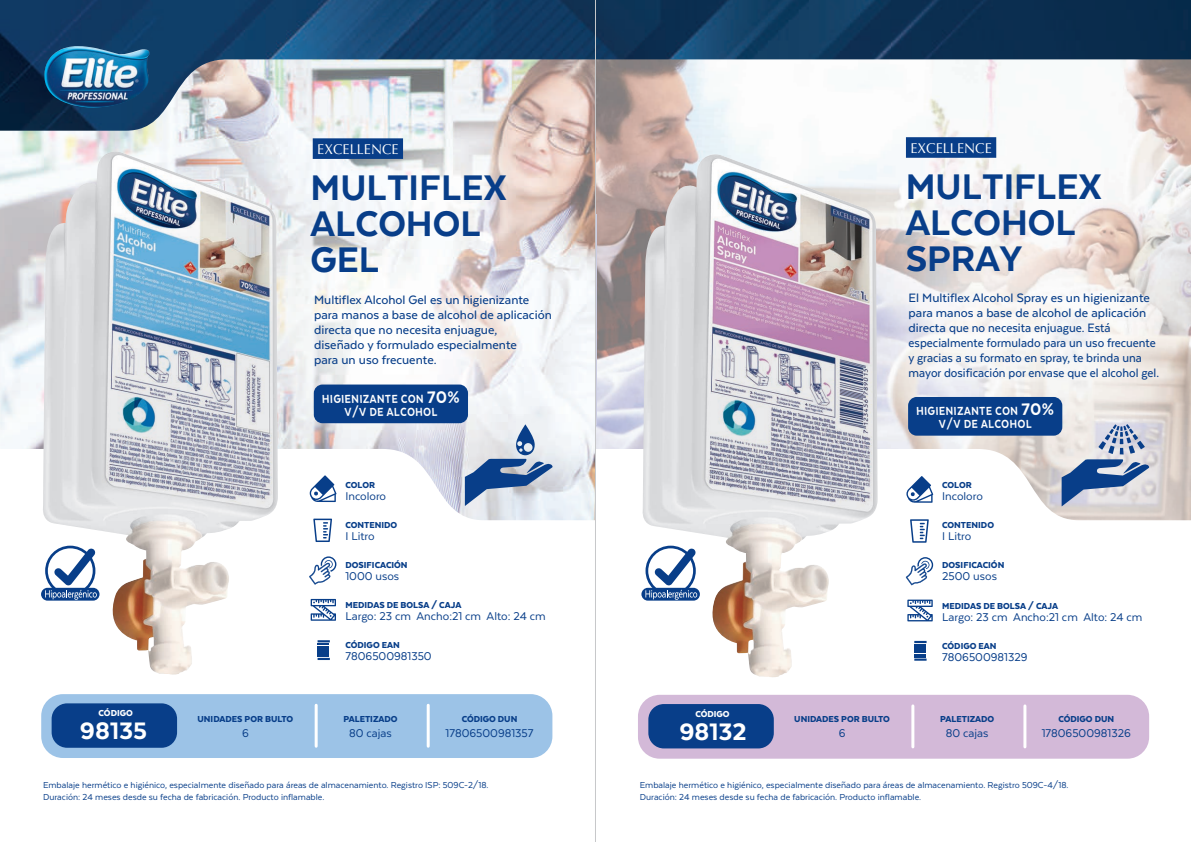
<style>
.page{position:relative;width:1191px;height:842px;background:#fff}
.page>*{position:absolute;margin:0;border:0;box-sizing:border-box;transform-origin:0 0}
.t1{font:800 41px/36px "Texta";color:#083e89}
.t2{font:800 27.5px "Texta";color:#fff}
.t3{font:14.2px "Optima LT Std";color:#fff}
.t4{font:500 14px/15px "Texta";color:#083e89}
.t5{font:800 13.4px/13.9px "Texta";color:#fff;text-align:center;scale:.86 1}
.t6{font:13px "Texta";color:#083e89}
.t7{font:10px/12px "Texta";color:#083e89}
.t8{font:900 10px "Texta";color:#083e89}
.t9{font:900 10px "Texta";color:#fff}
.s1{font-size:19px}
</style>
<div class="page">
<img style="left:0;top:131px;width:1191px;height:389px">
<svg style="left:906px;top:476px;width:27px;height:27px"></svg>
<svg style="left:907px;top:600px;width:25px;height:21px"></svg>
<svg style="left:910px;top:519px;width:18px;height:24px"></svg>
<svg style="left:906px;top:557px;width:27px;height:28px"></svg>
<div style="left:638px;top:695px;width:511px;height:64px;background:#d3b9d8;border-radius:22px"></div>
<svg style="left:914px;top:641px;width:12px;height:20px"></svg>
<hr style="left:911px;top:706px;width:3px;height:41px;background:#fff">
<hr style="left:1023px;top:706px;width:3px;height:41px;background:#fff">
<div style="left:648px;top:704px;width:126px;height:44px;background:#083e89;border-radius:15px"></div>
<svg style="left:1061px;top:424px;width:88px;height:82px;background:#a1aec6"></svg>
<svg style="left:310px;top:475px;width:26px;height:27px"></svg>
<svg style="left:311px;top:599px;width:25px;height:22px"></svg>
<svg style="left:313px;top:519px;width:19px;height:23px"></svg>
<svg style="left:309px;top:556px;width:27px;height:29px"></svg>
<div style="left:41px;top:694px;width:511px;height:64px;background:#9cc3e7;border-radius:22px"></div>
<svg style="left:317px;top:640px;width:13px;height:20px"></svg>
<hr style="left:315px;top:705px;width:3px;height:41px;background:#fff">
<hr style="left:427px;top:705px;width:3px;height:41px;background:#fff">
<div style="left:52px;top:703px;width:125px;height:45px;background:#083e89;border-radius:15px"></div>
<svg style="left:465px;top:424px;width:88px;height:82px;background:#a1b3cb"></svg>
<img style="left:42px;top:152px;width:236px;height:523px">
<hr style="left:596px;top:215px;width:1px;height:210px;background:#cccde2">
<div style="left:313px;top:138px;width:90px;height:21px;background:#083e89"></div>
<div style="left:906px;top:137px;width:90px;height:21px;background:#083e89"></div>
<img style="left:641px;top:154px;width:237px;height:523px">
<svg style="left:41px;top:588px;width:58px;height:13px"></svg>
<svg style="left:45px;top:548px;width:52px;height:52px"></svg>
<svg style="left:641px;top:588px;width:59px;height:13px"></svg>
<svg style="left:645px;top:548px;width:52px;height:52px"></svg>
<img style="left:0;top:0;width:1191px;height:131px">
<img style="left:44px;top:46px;width:106px;height:62px">
<div style="left:314px;top:385px;width:154px;height:38px;background:#083e89;border-radius:9px"></div>
<div style="left:908px;top:397px;width:154px;height:39px;background:#083e89;border-radius:9px"></div>
<hr style="left:595px;top:0;width:1px;height:842px;background:#c7c8ca">
<p class="t3" style="left:317px;top:141px;width:83px">EXCELLENCE</p>
<p class="t3" style="left:910px;top:139px;width:83px">EXCELLENCE</p>
<h1 class="t1" style="left:905px;top:168px;width:198px">MULTIFLEX<br>ALCOHOL<br>SPRAY</h1>
<p class="t4" style="left:908px;top:290px;width:252px">El Multiflex Alcohol Spray es un higienizante para manos a base de alcohol de aplicación directa que no necesita enjuague. Está especialmente formulado para un uso frecuente y gracias a su formato en spray, te brinda una mayor dosificación por envase que el alcohol gel.</p>
<p class="t5" style="left:322px;top:393px;width:161px;rotate:-2deg">HIGIENIZANTE CON <span class="s1">70%<br></span>V/V DE ALCOHOL</p>
<h1 class="t1" style="left:311px;top:169px;width:198px">MULTIFLEX<br>ALCOHOL<br>GEL</h1>
<p class="t4" style="left:314px;top:292px;width:239px">Multiflex Alcohol Gel es un higienizante para manos a base de alcohol de aplicación directa que no necesita enjuague,<br>diseñado y formulado especialmente<br>para un uso frecuente.</p>
<p class="t5" style="left:916px;top:405px;width:161px;rotate:-2deg">HIGIENIZANTE CON <span class="s1">70%<br></span>V/V DE ALCOHOL</p>
<p class="t8" style="left:345px;top:479px;width:31px">COLOR</p>
<p class="t6" style="left:345px;top:489px;width:42px">Incoloro</p>
<p class="t8" style="left:345px;top:519px;width:53px">CONTENIDO</p>
<p class="t6" style="left:345px;top:529px;width:31px">I Litro</p>
<p class="t8" style="left:345px;top:559px;width:64px">DOSIFICACIÓN</p>
<p class="t6" style="left:345px;top:569px;width:55px">1000 usos</p>
<p class="t8" style="left:345px;top:600px;width:117px">MEDIDAS DE BOLSA / CAJA</p>
<p class="t6" style="left:345px;top:609px;width:202px">Largo: 23 cm Ancho:21 cm Alto: 24 cm</p>
<p class="t8" style="left:345px;top:640px;width:56px">CÓDIGO EAN</p>
<p class="t6" style="left:345px;top:649px;width:88px">7806500981350</p>
<p class="t8" style="left:942px;top:480px;width:31px">COLOR</p>
<p class="t6" style="left:942px;top:490px;width:42px">Incoloro</p>
<p class="t8" style="left:942px;top:520px;width:53px">CONTENIDO</p>
<p class="t6" style="left:942px;top:530px;width:31px">I Litro</p>
<p class="t8" style="left:942px;top:560px;width:64px">DOSIFICACIÓN</p>
<p class="t6" style="left:942px;top:570px;width:56px">2500 usos</p>
<p class="t8" style="left:942px;top:600px;width:117px">MEDIDAS DE BOLSA / CAJA</p>
<p class="t6" style="left:942px;top:610px;width:202px">Largo: 23 cm Ancho:21 cm Alto: 24 cm</p>
<p class="t8" style="left:942px;top:640px;width:56px">CÓDIGO EAN</p>
<p class="t6" style="left:942px;top:650px;width:87px">7806500981329</p>
<p class="t9" style="left:99px;top:708px;width:36px">CÓDIGO</p>
<p class="t8" style="left:462px;top:713px;width:57px">CÓDIGO DUN</p>
<p class="t8" style="left:198px;top:713px;width:97px">UNIDADES POR BULTO</p>
<p class="t6" style="left:242px;top:726px;width:8px">6</p>
<p class="t8" style="left:343px;top:713px;width:56px">PALETIZADO</p>
<p class="t6" style="left:349px;top:726px;width:44px">80 cajas</p>
<h2 class="t2" style="left:80px;top:717px;width:69px">98135</h2>
<p class="t6" style="left:445px;top:726px;width:89px">17806500981357</p>
<p class="t9" style="left:695px;top:708px;width:36px">CÓDIGO</p>
<p class="t8" style="left:1058px;top:714px;width:57px">CÓDIGO DUN</p>
<p class="t8" style="left:794px;top:714px;width:97px">UNIDADES POR BULTO</p>
<p class="t6" style="left:838px;top:727px;width:8px">6</p>
<p class="t8" style="left:940px;top:714px;width:56px">PALETIZADO</p>
<p class="t6" style="left:946px;top:727px;width:44px">80 cajas</p>
<h2 class="t2" style="left:679px;top:717px;width:69px">98132</h2>
<p class="t6" style="left:1041px;top:727px;width:91px">17806500981326</p>
<p class="t7" style="left:43px;top:778px;width:447px">Embalaje hermético e higiénico, especialmente diseñado para áreas de almacenamiento. Registro ISP: 509C-2/18.<br>Duración: 24 meses desde su fecha de fabricación. Producto inflamable.</p>
<p class="t7" style="left:640px;top:779px;width:430px">Embalaje hermético e higiénico, especialmente diseñado para áreas de almacenamiento. Registro 509C-4/18.<br>Duración: 24 meses desde su fecha de fabricación. Producto inflamable.</p>
</div>
